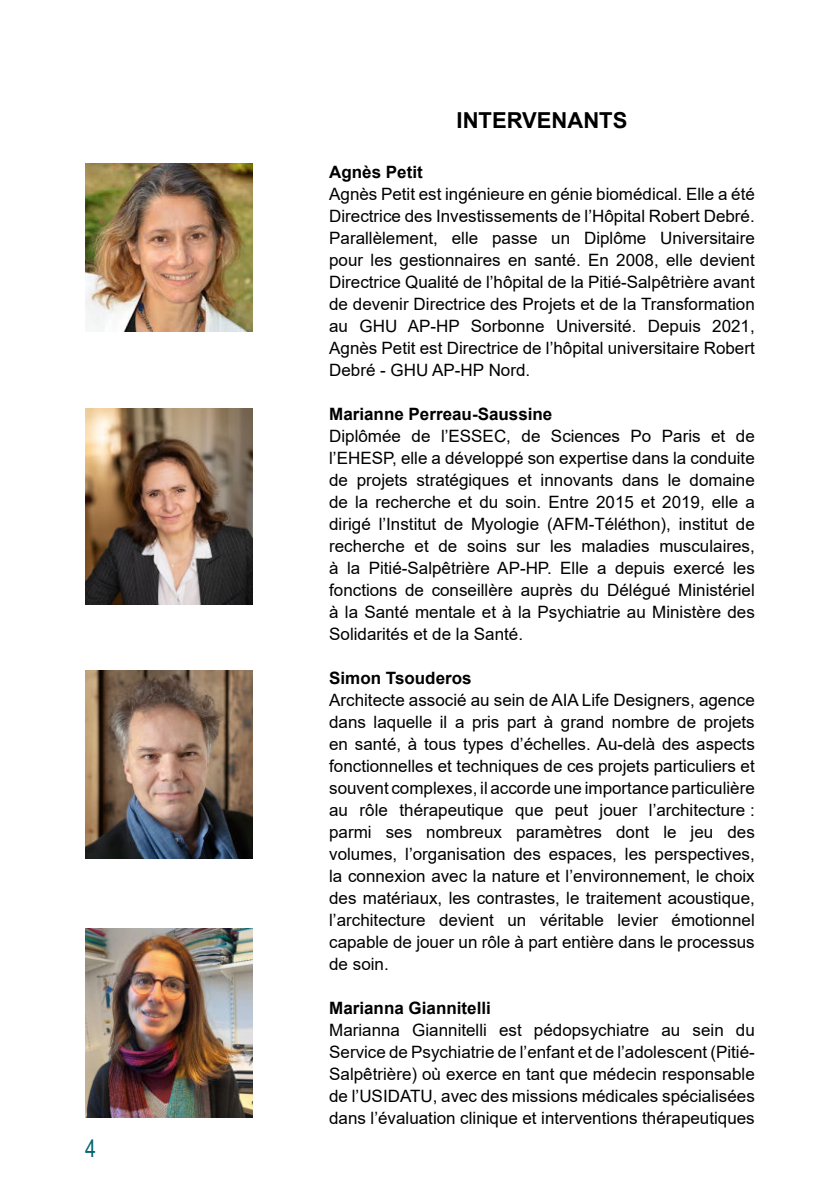
<style>
.page{position:relative;width:840px;height:1191px;background:#fff}
.page>*{position:absolute;margin:0;border:0;box-sizing:border-box;transform-origin:0 0}
.t1{font:24px "Arial Narrow";color:#036572}
.t2{font:700 22px "Arial";color:#000}
.t3{font:17px/22px "Arial";color:#000;text-align:justify}
.t4{font:700 17px "Arial";color:#000}
.s1{color:#fff}
</style>
<div class="page">
<img style="left:85px;top:670px;width:167px;height:188px">
<img style="left:85px;top:164px;width:167px;height:167px">
<img style="left:85px;top:408px;width:167px;height:196px">
<img style="left:85px;top:929px;width:167px;height:188px">
<h1 class="t1" style="left:85px;top:1134px;width:12px">4</h1>
<p class="t2" style="left:456px;top:112px;width:172px">INTERVENANTS</p>
<p class="t4" style="left:329px;top:165px;width:95px">Agnès Petit</p>
<p class="t3" style="left:329px;top:184px;width:427px">Agnès Petit est ingénieure en génie biomédical. Elle a été Directrice des Investissements de l’Hôpital Robert Debré.<br>Parallèlement, elle passe un Diplôme Universitaire pour les gestionnaires en santé. En 2008, elle devient Directrice Qualité de l’hôpital de la Pitié-Salpêtrière avant de devenir Directrice des Projets et de la Transformation au GHU AP-HP Sorbonne Université. Depuis 2021, Agnès Petit est Directrice de l’hôpital universitaire Robert Debré - GHU AP-HP Nord.</p>
<p class="t4" style="left:329px;top:407px;width:224px">Marianne Perreau-Saussine</p>
<p class="t3" style="left:329px;top:426px;width:427px">Diplômée de l’ESSEC, de Sciences Po Paris et de l’EHESP, elle a développé son expertise dans la conduite de projets stratégiques et innovants dans le domaine de la recherche et du soin. Entre 2015 et 2019, elle a dirigé l’Institut de Myologie (AFM-Téléthon), institut de recherche et de soins sur les maladies musculaires, à la Pitié-Salpêtrière AP-HP. Elle a depuis exercé les fonctions de conseillère auprès du Délégué Ministériel à la Santé mentale et à la Psychiatrie au Ministère des Solidarités et de la Santé.</p>
<p class="t4" style="left:329px;top:671px;width:144px">Simon Tsouderos</p>
<p class="t3" style="left:329px;top:690px;width:427px">Architecte associé au sein de AIA Life Designers, agence dans laquelle il a pris part à grand nombre de projets en santé, à tous types d’échelles. Au-delà des aspects fonctionnelles et techniques de ces projets particuliers et souvent complexes, il accorde une importance particulière au rôle thérapeutique que peut jouer l’architecture<span class="s1">.</span>: parmi ses nombreux paramètres dont le jeu des volumes, l’organisation des espaces, les perspectives, la connexion avec la nature et l’environnement, le choix des matériaux, les contrastes, le traitement acoustique, l’architecture devient un véritable levier émotionnel capable de jouer un rôle à part entière dans le processus de soin.</p>
<p class="t4" style="left:329px;top:1001px;width:163px">Marianna Giannitelli</p>
<p class="t3" style="left:329px;top:1020px;width:427px">Marianna Giannitelli est pédopsychiatre au sein du Service de Psychiatrie de l’enfant et de l’adolescent (Pitié-Salpêtrière) où exerce en tant que médecin responsable de l’USIDATU, avec des missions médicales spécialisées dans l’évaluation clinique et interventions thérapeutiques</p>
</div>
